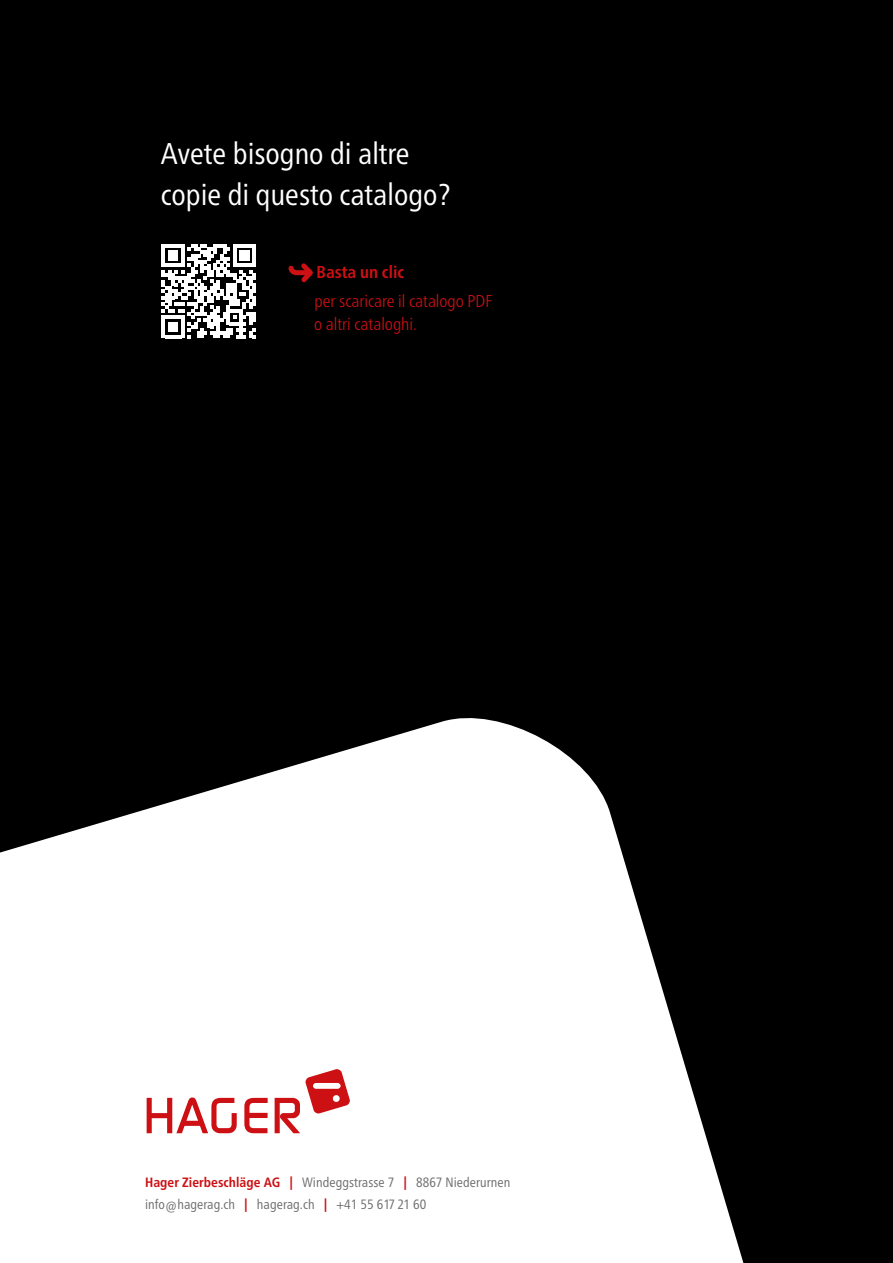
<style>
.page{position:relative;width:893px;height:1263px;background:#000}
.page>*{position:absolute;margin:0;border:0;box-sizing:border-box;transform-origin:0 0}
.t1{font:condensed 30px/40.5px "Frutiger Neue LTW1 G";color:#fff}
.t2{font:300 condensed 17.25px/22.5px "Frutiger Neue LTW1 G";color:#cd1013}
.t3{font:700 condensed 17.25px "Frutiger Neue LTW1 G";color:#cd1013}
.t4{font:condensed 13.5px/22.5px "Frutiger Neue LTW1 G";letter-spacing:.005em;color:#6e6e6e}
.s1{font-weight:700;color:#cd1013}
</style>
<div class="page">
<svg style="left:0;top:718px;width:744px;height:545px;fill:#fff"></svg>
<svg style="left:147px;top:1097px;width:90px;height:36px;background:#eba0a2"></svg>
<svg style="left:244px;top:1098px;width:24px;height:35px"></svg>
<svg style="left:275px;top:1069px;width:75px;height:64px;background:#eca7a8"></svg>
<div style="left:313px;top:1083px;width:28px;height:6px;background:#fff;border-radius:3px"></div>
<div style="left:333px;top:1095px;width:7px;height:7px;background:#fff;border-radius:50%"></div>
<svg style="left:162px;top:244px;width:94px;height:94px"></svg>
<svg style="left:288px;top:263px;width:25px;height:20px"></svg>
<h1 class="t1" style="left:161px;top:133px;width:291px">Avete bisogno di altre copie di questo catalogo?</h1>
<p class="t3" style="left:317px;top:262px;width:89px">Basta un clic</p>
<p class="t2" style="left:314px;top:290px;width:180px">per scaricare il catalogo PDF o altri cataloghi.</p>
<p class="t4" style="left:145px;top:1170px;width:367px"><span class="s1">Hager Zierbeschläge AG |</span> Windeggstrasse 7 <span class="s1">|</span> 8867 Niederurnen info@hagerag.ch <span class="s1">|</span> hagerag.ch <span class="s1">|</span> +41 55 617 21 60</p>
</div>
